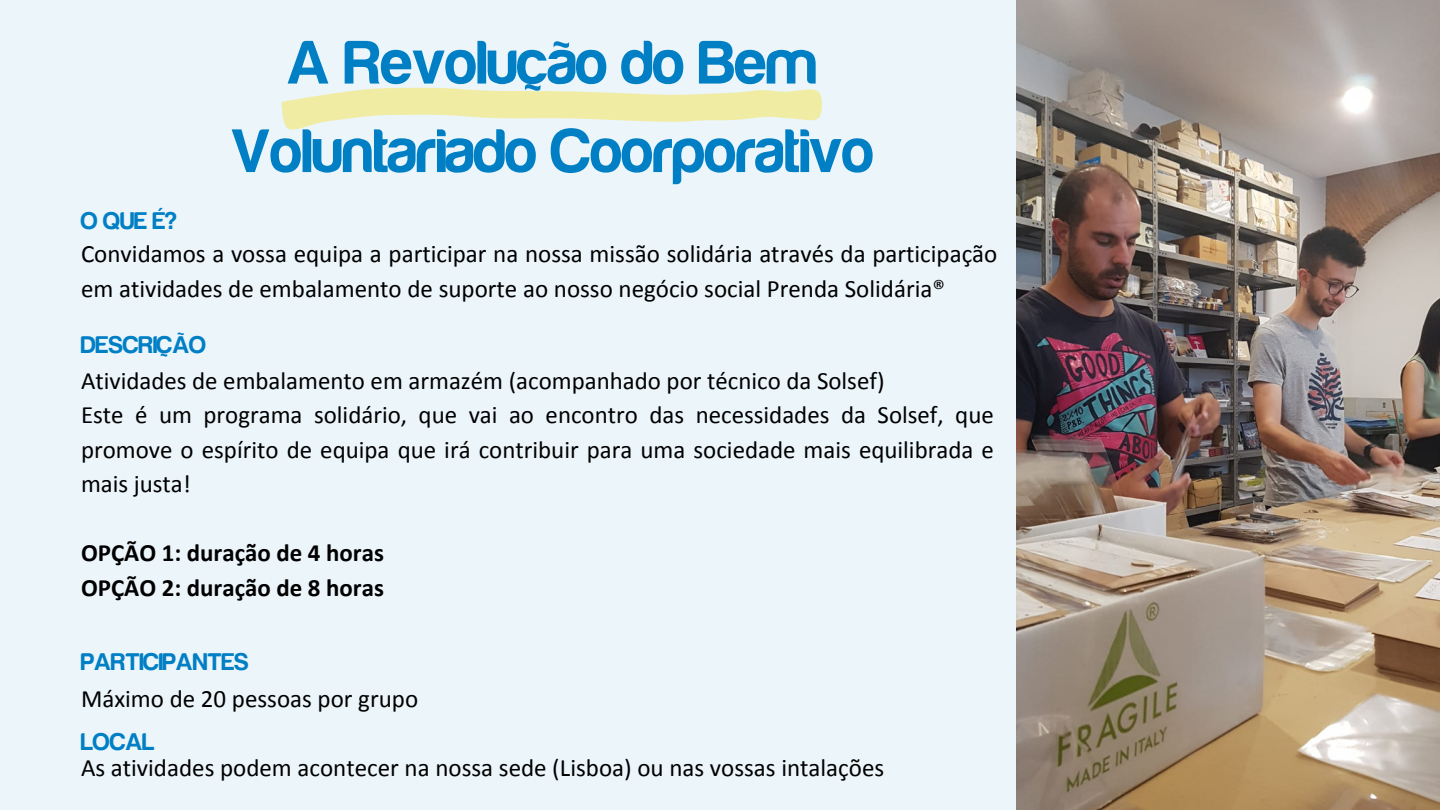
<style>
.page{position:relative;width:1440px;height:810px;background:#ebf5fa}
.page>*{position:absolute;margin:0;border:0;box-sizing:border-box;transform-origin:0 0}
.t1{font:63.5px/88.5px "Harabara";color:#007fc5;text-align:center}
.t2{font:25px/34.5px "Calibri";color:#000}
.t3{font:25px "Harabara";color:#007fc5}
.t4{font:24.9px/34.5px "Calibri";color:#000;text-align:justify}
.t5{font:700 24.9px/34.5px "Calibri";color:#000}
</style>
<div class="page">
<svg style="left:282px;top:88px;width:540px;height:42px;fill:#f1eca4"></svg>
<img style="left:1016px;top:0;width:424px;height:810px">
<h2 class="t3" style="left:81px;top:208px;width:98px">O QUE É?</h2>
<h1 class="t1" style="left:232px;top:19px;width:644px">A Revolução do Bem<br>Voluntariado Coorporativo</h1>
<p class="t2" style="left:81px;top:239px;width:918px">Convidamos a vossa equipa a participar na nossa missão solidária através da participação em atividades de embalamento de suporte ao nosso negócio social Prenda Solidária®</p>
<h2 class="t3" style="left:81px;top:332px;width:127px">DESCRIÇÃO</h2>
<h2 class="t4" style="left:81px;top:365px;width:805px">Atividades de embalamento em armazém (acompanhado por técnico da Solsef)</h2>
<p class="t4" style="left:81px;top:400px;width:914px">Este é um programa solidário, que vai ao encontro das necessidades da Solsef, que promove o espírito de equipa que irá contribuir para uma sociedade mais equilibrada e mais justa!</p>
<p class="t5" style="left:81px;top:538px;width:305px">OPÇÃO 1: duração de 4 horas<br>OPÇÃO 2: duração de 8 horas</p>
<p class="t3" style="left:81px;top:649px;width:169px">PARTICIPANTES</p>
<p class="t2" style="left:81px;top:683px;width:339px">Máximo de 20 pessoas por grupo</p>
<h2 class="t3" style="left:81px;top:728px;width:75px">LOCAL</h2>
<h3 class="t2" style="left:81px;top:752px;width:805px">As atividades podem acontecer na nossa sede (Lisboa) ou nas vossas intalações</h3>
</div>
